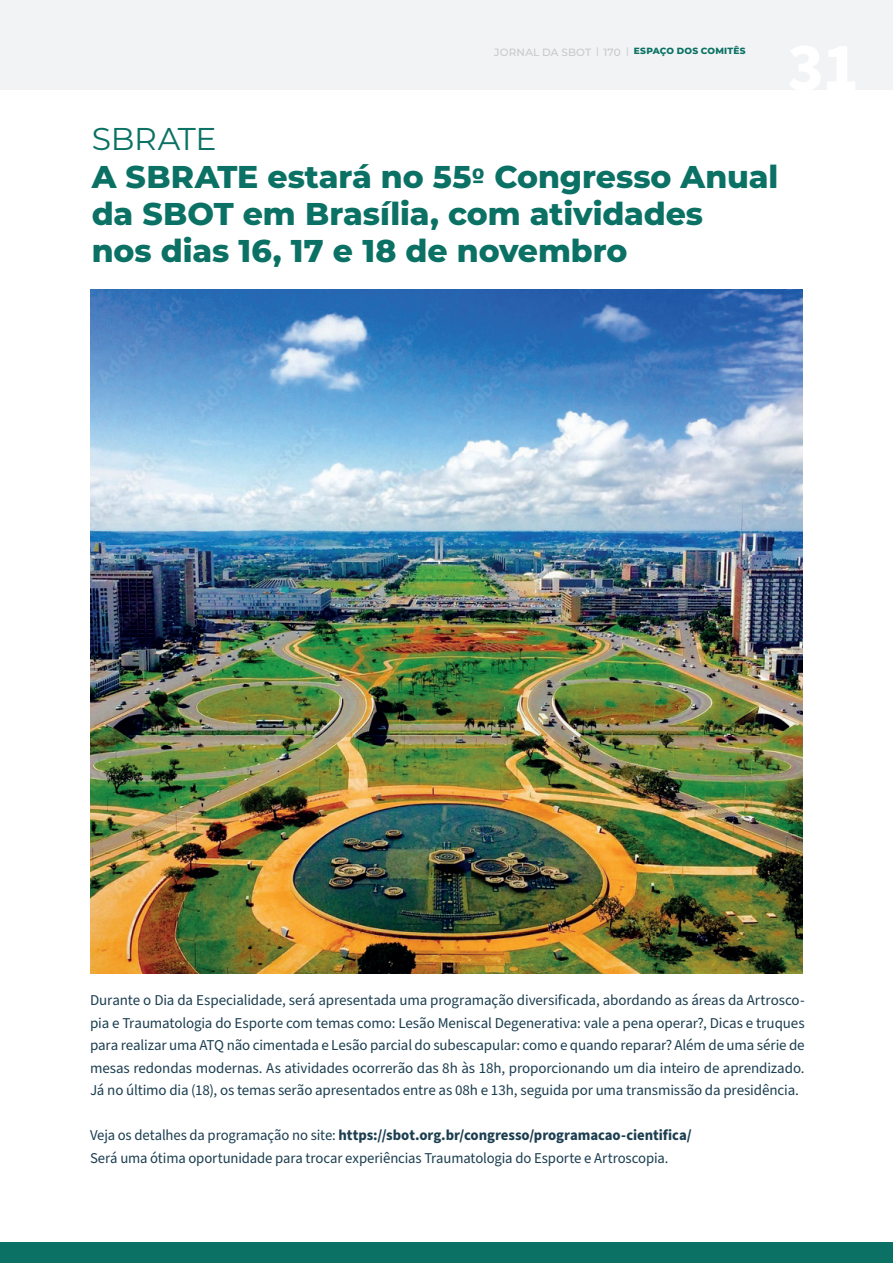
<style>
.page{position:relative;width:893px;height:1263px;background:#fff}
.page>*{position:absolute;margin:0;border:0;box-sizing:border-box;transform-origin:0 0}
.t1{font:800 31.5px/37.5px "Montserrat";letter-spacing:-.005em;color:#0a7164}
.t2{font:15px/22.5px "Source Sans Pro";letter-spacing:-.005em;color:#1c3e50;text-align:justify}
.t3{font:800 9px "Montserrat";letter-spacing:.025em;color:#0a7164}
.s1{font-weight:500;font-size:10.5px;color:#c7c8ca}
.s2{font-weight:500;color:#c7c8ca}
.s3{font-weight:400}
.s4{font-family:"Calibri";font-weight:700}
.s5{font-weight:700}
</style>
<div class="page">
<div style="left:0;top:0;width:893px;height:90px;background:#f2f3f4"></div>
<div style="left:0;top:1242px;width:893px;height:21px;background:#0a7164"></div>
<img style="left:90px;top:289px;width:713px;height:685px">
<p class="t3" style="left:494px;top:44px;width:253px"><span class="s1">JORNAL DA SBOT</span> <span class="s2">|</span> <span class="s1">170</span> <span class="s2">|</span> ESPAÇO DOS COMITÊS</p>
<h1 class="t1" style="left:92px;top:118px;width:688px"><span class="s3">SBRATE<br></span>A SBRATE estará no 55<span class="s4">º</span> Congresso Anual da SBOT em Brasília, com atividades<br>nos dias 16, 17 e 18 de novembro</h1>
<p class="t2" style="left:90px;top:989px;width:716px">Durante o Dia da Especialidade, será apresentada uma programação diversificada, abordando as áreas da Artrosco&shy;pia e Traumatologia do Esporte com temas como: Lesão Meniscal Degenerativa: vale a pena operar?, Dicas e truques para realizar uma ATQ não cimentada e Lesão parcial do subescapular: como e quando reparar? Além de uma série de mesas redondas modernas. As atividades ocorrerão das 8h às 18h, proporcionando um dia inteiro de aprendizado.<br>Já no último dia (18), os temas serão apresentados entre as 08h e 13h, seguida por uma transmissão da presidência.</p>
<p class="t2" style="left:90px;top:1124px;width:603px">Veja os detalhes da programação no site: <span class="s5">https://sbot.org.br/congresso/programacao-cientifica/<br></span>Será uma ótima oportunidade para trocar experiências Traumatologia do Esporte e Artroscopia.</p>
</div>
